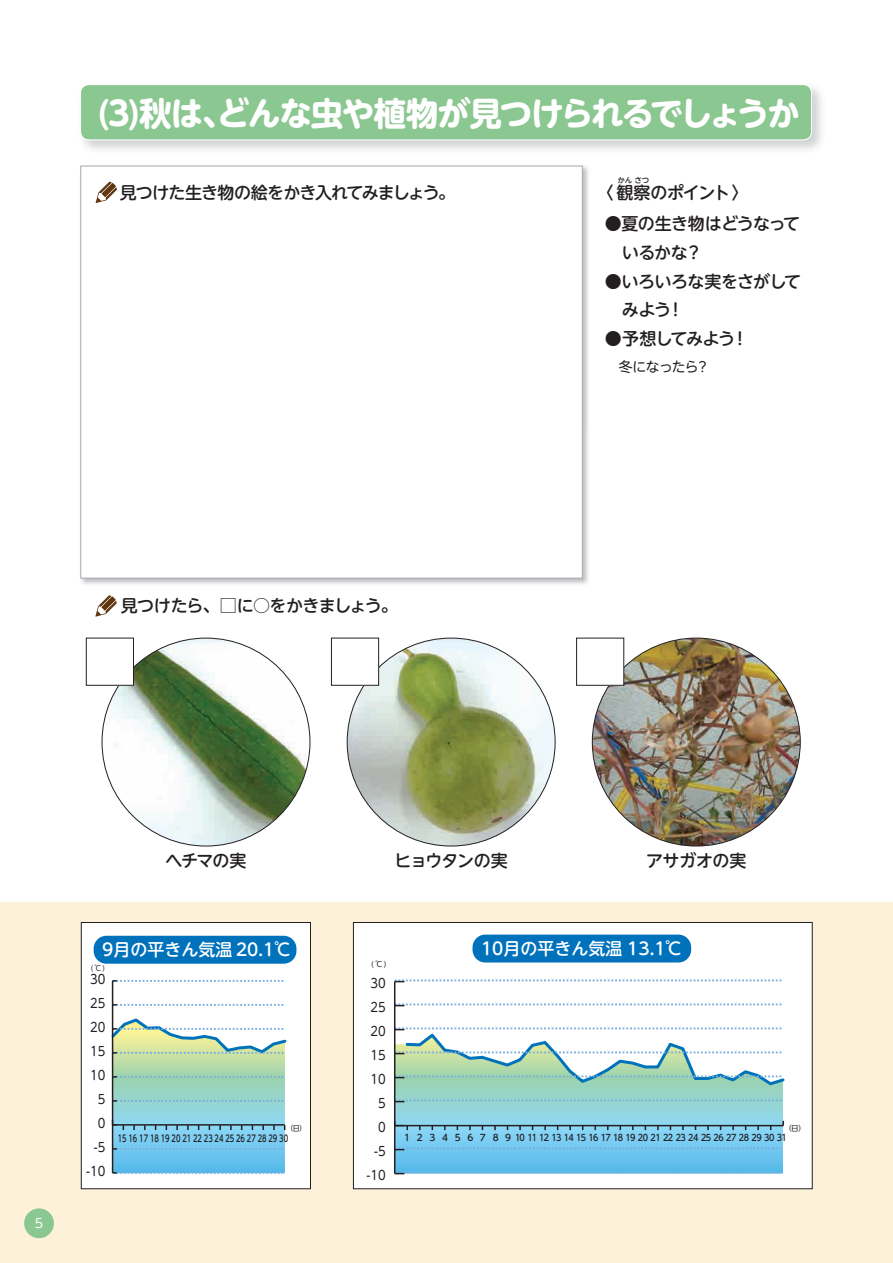
<style>
.page{position:relative;width:893px;height:1263px;background:#fff}
.page>*{position:absolute;margin:0;border:0;box-sizing:border-box;transform-origin:0 0}
.t1{font:700 33px "UD Shin M Go Pro";letter-spacing:-.06em;color:#fff}
.t2{font:500 16.95px/29px "UD Shin M Go Pro";letter-spacing:-.05em;color:#231f20}
.t3{font:500 16.95px "UD Shin M Go Pro";color:#fff}
.t4{font:13.8px "UD Shin M Go Pro";letter-spacing:-.055em;color:#231f20}
.t5{font:12.75px "UD Shin M Go Pro";color:#231f20;scale:.91 1}
.t6{font:12.75px "UD Shin M Go Pro";color:#fff}
.t7{font:500 9.45px "UD Shin M Go Pro";color:#231f20;scale:.71 1}
.t8{font:500 9px "UD Shin M Go Pro";letter-spacing:-.06em;color:#231f20}
.t9{font:7.5px "UD Shin M Go Pro";color:#231f20}
.t10{font:500 7.5px "UD Shin M Go Pro";color:#231f20}
.t11{font:7.5px "UD Shin M Go Pro";color:#231f20;scale:.91 1}
.t12{font:7.5px "UD Shin M Go Pro";color:#231f20;scale:.93 1}
</style>
<div class="page">
<div style="left:0;top:903px;width:893px;height:360px;background:#fef1d9"></div>
<div style="left:24px;top:1208px;width:30px;height:30px;background:#8bc790;border-radius:50%"></div>
<div style="left:81px;top:85px;width:730px;height:55px;background:#8bc790;border-radius:9px"></div>
<div style="left:80px;top:84px;width:732px;height:56px;border:1px solid #fff;border-radius:9px"></div>
<img style="left:80px;top:165px;width:509px;height:419px">
<div style="left:81px;top:166px;width:501px;height:412px;background:#fff;border:1px solid #a8a9ad"></div>
<svg style="left:96px;top:182px;width:21px;height:21px"></svg>
<img style="left:102px;top:638px;width:208px;height:208px;border-radius:104px">
<div style="left:86px;top:638px;width:47px;height:47px;background:#fff"></div>
<div style="left:86px;top:638px;width:48px;height:47px;border:1px solid #231f20"></div>
<img style="left:347px;top:638px;width:208px;height:208px;border-radius:104px">
<div style="left:331px;top:638px;width:48px;height:47px;background:#fff"></div>
<div style="left:331px;top:638px;width:48px;height:47px;border:1px solid #231f20"></div>
<img style="left:592px;top:638px;width:208px;height:208px;border-radius:104px">
<div style="left:577px;top:638px;width:47px;height:47px;background:#fff"></div>
<svg style="left:95px;top:595px;width:22px;height:22px"></svg>
<div style="left:353px;top:922px;width:459px;height:267px;background:#fff;border:1px solid #231f20"></div>
<svg style="left:395px;top:1087px;width:388px;height:84px;background:#80cbe2"></svg>
<div style="left:81px;top:922px;width:230px;height:267px;background:#fff;border:1px solid #231f20"></div>
<hr style="left:112px;top:981px;width:1px;height:192px;background:#231f20">
<svg style="left:111px;top:1017px;width:176px;height:157px;background:#9ed2d2"></svg>
<svg style="left:113px;top:1004px;width:171px;height:2px"></svg>
<svg style="left:113px;top:980px;width:171px;height:2px"></svg>
<hr style="left:395px;top:1125px;width:388px;height:1px;background:#231f20">
<hr style="left:394px;top:981px;width:1px;height:192px;background:#231f20">
<svg style="left:395px;top:1171px;width:388px;height:3px"></svg>
<svg style="left:395px;top:1147px;width:388px;height:3px"></svg>
<svg style="left:395px;top:1121px;width:13px;height:9px"></svg>
<svg style="left:395px;top:1099px;width:388px;height:3px"></svg>
<svg style="left:395px;top:1027px;width:390px;height:60px"></svg>
<svg style="left:395px;top:1003px;width:387px;height:3px"></svg>
<svg style="left:395px;top:979px;width:387px;height:3px"></svg>
<div style="left:94px;top:936px;width:202px;height:28px;background:#0072bc;border-radius:13px"></div>
<div style="left:473px;top:934px;width:218px;height:28px;background:#0072bc;border-radius:13px"></div>
<h1 class="t1" style="left:97px;top:87px;width:704px">(3)秋は、どんな虫や植物が見つけられるでしょうか</h1>
<p class="t10" style="left:617px;top:174px;width:33px">かんさつ</p>
<p class="t2" style="left:622px;top:208px;width:180px;text-indent:-17px">●夏の生き物はどうなっているかな？</p>
<p class="t2" style="left:622px;top:266px;width:181px;text-indent:-17px">●いろいろな実をさがしてみよう！</p>
<p class="t2" style="left:605px;top:324px;width:145px">●予想してみよう！</p>
<p class="t4" style="left:619px;top:355px;width:92px">冬になったら？</p>
<p class="t2" style="left:120px;top:177px;width:354px">見つけた生き物の絵をかき入れてみましょう。　</p>
<p class="t2" style="left:596px;top:177px;width:154px">〈観察のポイント〉</p>
<p class="t2" style="left:121px;top:591px;width:278px">見つけたら、□に○をかきましょう。</p>
<p class="t6" style="left:35px;top:1213px;width:10px">5</p>
<p class="t2" style="left:165px;top:845px;width:83px">ヘチマの実</p>
<p class="t2" style="left:395px;top:845px;width:115px">ヒョウタンの実</p>
<p class="t2" style="left:646px;top:845px;width:102px">アサガオの実</p>
<p class="t3" style="left:102px;top:936px;width:191px">9月の平きん気温 20.1℃</p>
<p class="t3" style="left:481px;top:935px;width:203px">10月の平きん気温 13.1℃</p>
<p class="t11" style="left:91px;top:962px;width:17px">(℃)</p>
<p class="t5" style="left:90px;top:969px;width:18px">30</p>
<p class="t9" style="left:371px;top:958px;width:17px">(℃)</p>
<p class="t5" style="left:370px;top:973px;width:18px">30</p>
<p class="t5" style="left:90px;top:993px;width:18px">25</p>
<p class="t5" style="left:370px;top:997px;width:18px">25</p>
<p class="t5" style="left:90px;top:1017px;width:18px">20</p>
<p class="t5" style="left:370px;top:1021px;width:18px">20</p>
<p class="t5" style="left:90px;top:1041px;width:18px">15</p>
<p class="t5" style="left:370px;top:1045px;width:18px">15</p>
<p class="t5" style="left:90px;top:1065px;width:18px">10</p>
<p class="t5" style="left:370px;top:1069px;width:18px">10</p>
<p class="t5" style="left:98px;top:1089px;width:10px">5</p>
<p class="t5" style="left:378px;top:1093px;width:10px">5</p>
<p class="t5" style="left:98px;top:1113px;width:10px">0</p>
<p class="t5" style="left:94px;top:1137px;width:14px">-5</p>
<p class="t12" style="left:286px;top:1122px;width:23px">（日）</p>
<p class="t7" style="left:118px;top:1130px;width:242px">15 16 17 18 19 20 21 22 23 24 25 26 27 28 29 30</p>
<p class="t5" style="left:378px;top:1117px;width:10px">0</p>
<p class="t5" style="left:374px;top:1141px;width:14px">-5</p>
<p class="t9" style="left:784px;top:1122px;width:23px">（日）</p>
<p class="t8" style="left:404px;top:1130px;width:384px">1 2 3 4 5 6 7 8 9 10111213141516171819202122232425262728293031</p>
<p class="t5" style="left:86px;top:1161px;width:23px">-10</p>
<p class="t5" style="left:366px;top:1165px;width:23px">-10</p>
</div>
